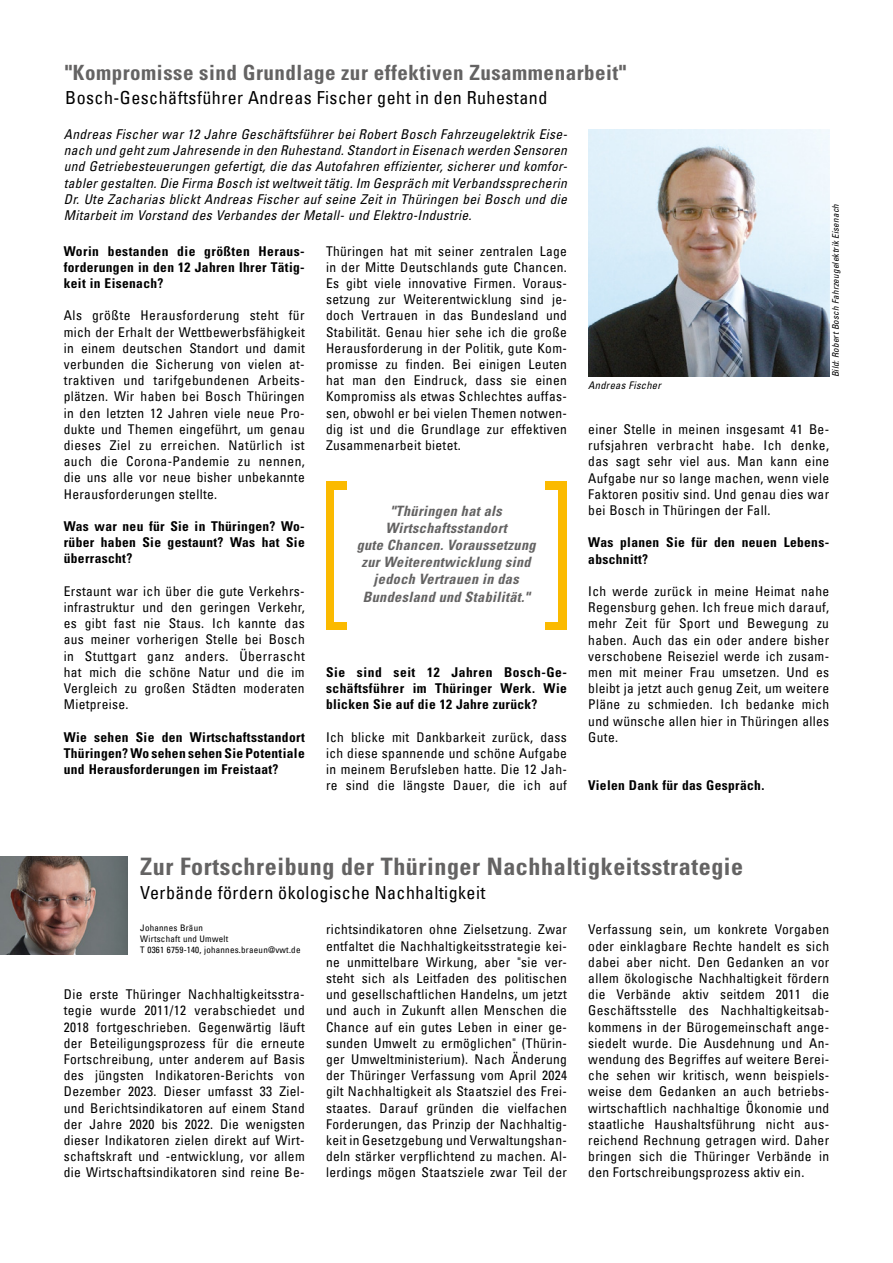
<style>
.page{position:relative;width:893px;height:1263px;background:#fff}
.page>*{position:absolute;margin:0;border:0;box-sizing:border-box;transform-origin:0 0}
.t1{font:700 condensed 24px "Univers";letter-spacing:.025em;color:#646363}
.t2{font:700 condensed 21px "Univers";letter-spacing:.025em;color:#646363}
.t3{font:condensed 18px "Univers LT";letter-spacing:.025em;color:#000}
.t4{font:italic 700 condensed 14.25px/17.1px "Univers";letter-spacing:.025em;color:#646363;text-align:center}
.t5{font:condensed 13.5px/16.2px "Univers LT";letter-spacing:.025em;color:#000;text-align:justify}
.t6{font:italic condensed 13.5px/16.2px "Univers";letter-spacing:.025em;color:#000;text-align:justify}
.t7{font:700 condensed 13.5px/16.2px "Univers";letter-spacing:.025em;color:#000;text-align:justify}
.t8{font:italic condensed 10.5px "Univers";letter-spacing:.025em;color:#000}
.t9{font:condensed 9px/10.8px "Univers LT";letter-spacing:.025em;color:#000}
.t10{font:italic condensed 9px "Univers";color:#000}
</style>
<div class="page">
<img style="left:588px;top:129px;width:241px;height:248px">
<img style="left:0;top:856px;width:128px;height:98px">
<div style="left:326px;top:481px;width:240px;height:149px;background:#fbba00"></div>
<div style="left:347px;top:476px;width:198px;height:165px;background:#fff"></div>
<div style="left:334px;top:490px;width:224px;height:131px;background:#fff"></div>
<h2 class="t2" style="left:65px;top:60px;width:562px">"Kompromisse sind Grundlage zur effektiven Zusammenarbeit"</h2>
<h3 class="t3" style="left:65px;top:86px;width:484px">Bosch-Geschäftsführer Andreas Fischer geht in den Ruhestand</h3>
<p class="t6" style="left:64px;top:126px;width:505px">Andreas Fischer war 12 Jahre Geschäftsführer bei Robert Bosch Fahrzeugelektrik Eise&shy;nach und geht zum Jahresende in den Ruhestand. Standort in Eisenach werden Sensoren und Getriebesteuerungen gefertigt, die das Autofahren effizienter, sicherer und komfor&shy;tabler gestalten. Die Firma Bosch ist weltweit tätig. Im Gespräch mit Verbandssprecherin Dr. Ute Zacharias blickt Andreas Fischer auf seine Zeit in Thüringen bei Bosch und die Mitarbeit im Vorstand des Verbandes der Metall- und Elektro-Industrie.</p>
<p class="t7" style="left:64px;top:243px;width:242px">Worin bestanden die größten Heraus&shy;forderungen in den 12 Jahren Ihrer Tätig&shy;keit in Eisenach?</p>
<p class="t5" style="left:64px;top:307px;width:243px">Als größte Herausforderung steht für mich der Erhalt der Wettbewerbsfähigkeit in einem deutschen Standort und damit verbunden die Sicherung von vielen at&shy;traktiven und tarifgebundenen Arbeits&shy;plätzen. Wir haben bei Bosch Thüringen in den letzten 12 Jahren viele neue Pro&shy;dukte und Themen eingeführt, um genau dieses Ziel zu erreichen. Natürlich ist auch die Corona-Pandemie zu nennen, die uns alle vor neue bisher unbekannte Herausforderungen stellte.</p>
<p class="t7" style="left:64px;top:518px;width:242px">Was war neu für Sie in Thüringen? Wo&shy;rüber haben Sie gestaunt? Was hat Sie überrascht?</p>
<p class="t5" style="left:64px;top:583px;width:243px">Erstaunt war ich über die gute Verkehrs&shy;infrastruktur und den geringen Verkehr, es gibt fast nie Staus. Ich kannte das aus meiner vorherigen Stelle bei Bosch in Stuttgart ganz anders. Überrascht hat mich die schöne Natur und die im Vergleich zu großen Städten moderaten Mietpreise.</p>
<p class="t7" style="left:64px;top:729px;width:242px">Wie sehen Sie den Wirtschaftsstandort Thüringen? Wo sehen sehen Sie Potentiale und Herausforderungen im Freistaat?</p>
<p class="t5" style="left:326px;top:242px;width:243px">Thüringen hat mit seiner zentralen Lage in der Mitte Deutschlands gute Chancen.<br>Es gibt viele innovative Firmen. Voraus&shy;setzung zur Weiterentwicklung sind je&shy;doch Vertrauen in das Bundesland und Stabilität. Genau hier sehe ich die große Herausforderung in der Politik, gute Kom&shy;promisse zu finden. Bei einigen Leuten hat man den Eindruck, dass sie einen Kompromiss als etwas Schlechtes auffas&shy;sen, obwohl er bei vielen Themen notwen&shy;dig ist und die Grundlage zur effektiven Zusammenarbeit bietet.</p>
<p class="t4" style="left:357px;top:502px;width:180px">"Thüringen hat als<br>Wirtschaftsstandort<br>gute Chancen. Voraussetzung zur Weiterentwicklung sind jedoch Vertrauen in das<br>Bundesland und Stabilität."</p>
<p class="t7" style="left:326px;top:664px;width:242px">Sie sind seit 12 Jahren Bosch-Ge&shy;schäftsführer im Thüringer Werk. Wie blicken Sie auf die 12 Jahre zurück?</p>
<p class="t5" style="left:326px;top:728px;width:242px">Ich blicke mit Dankbarkeit zurück, dass ich diese spannende und schöne Aufgabe in meinem Berufsleben hatte. Die 12 Jah&shy;re sind die längste Dauer, die ich auf</p>
<p class="t8" style="left:588px;top:379px;width:74px">Andreas Fischer</p>
<p class="t10" style="left:830px;top:377px;width:175px;rotate:-90deg">Bild: Robert Bosch Fahrzeugelektrik Eisenach</p>
<p class="t5" style="left:588px;top:421px;width:242px">einer Stelle in meinen insgesamt 41 Be&shy;rufsjahren verbracht habe. Ich denke, das sagt sehr viel aus. Man kann eine Aufgabe nur so lange machen, wenn viele Faktoren positiv sind. Und genau dies war bei Bosch in Thüringen der Fall.</p>
<p class="t7" style="left:588px;top:534px;width:242px">Was planen Sie für den neuen Lebens&shy;abschnitt?</p>
<p class="t5" style="left:588px;top:583px;width:242px">Ich werde zurück in meine Heimat nahe Regensburg gehen. Ich freue mich darauf, mehr Zeit für Sport und Bewegung zu haben. Auch das ein oder andere bisher verschobene Reiseziel werde ich zusam&shy;men mit meiner Frau umsetzen. Und es bleibt ja jetzt auch genug Zeit, um weitere Pläne zu schmieden. Ich bedanke mich und wünsche allen hier in Thüringen alles Gute.</p>
<p class="t7" style="left:588px;top:777px;width:178px">Vielen Dank für das Gespräch.</p>
<h1 class="t1" style="left:140px;top:852px;width:604px">Zur Fortschreibung der Thüringer Nachhaltigkeitsstrategie</h1>
<h3 class="t3" style="left:140px;top:881px;width:347px">Verbände fördern ökologische Nachhaltigkeit</h3>
<p class="t9" style="left:140px;top:922px;width:162px">Johannes Bräun<br>Wirtschaft und Umwelt<br>T 0361 6759-140, johannes.braeun@vwt.de</p>
<p class="t5" style="left:326px;top:921px;width:242px">richtsindikatoren ohne Zielsetzung. Zwar entfaltet die Nachhaltigkeitsstrategie kei&shy;ne unmittelbare Wirkung, aber "sie ver&shy;steht sich als Leitfaden des politischen und gesellschaftlichen Handelns, um jetzt und auch in Zukunft allen Menschen die Chance auf ein gutes Leben in einer ge&shy;sunden Umwelt zu ermöglichen" (Thürin&shy;ger Umweltministerium). Nach Änderung der Thüringer Verfassung vom April 2024 gilt Nachhaltigkeit als Staatsziel des Frei&shy;staates. Darauf gründen die vielfachen Forderungen, das Prinzip der Nachhaltig&shy;keit in Gesetzgebung und Verwaltungshan&shy;deln stärker verpflichtend zu machen. Al&shy;lerdings mögen Staatsziele zwar Teil der</p>
<p class="t5" style="left:588px;top:921px;width:242px">Verfassung sein, um konkrete Vorgaben oder einklagbare Rechte handelt es sich dabei aber nicht. Den Gedanken an vor allem ökologische Nachhaltigkeit fördern die Verbände aktiv seitdem 2011 die Geschäftsstelle des Nachhaltigkeitsab&shy;kommens in der Bürogemeinschaft ange&shy;siedelt wurde. Die Ausdehnung und An&shy;wendung des Begriffes auf weitere Berei&shy;che sehen wir kritisch, wenn beispiels&shy;weise dem Gedanken an auch betriebs&shy;wirtschaftlich nachhaltige Ökonomie und staatliche Haushaltsführung nicht aus&shy;reichend Rechnung getragen wird. Daher bringen sich die Thüringer Verbände in den Fortschreibungsprozess aktiv ein.</p>
<p class="t5" style="left:64px;top:986px;width:242px">Die erste Thüringer Nachhaltigkeitsstra&shy;tegie wurde 2011/12 verabschiedet und 2018 fortgeschrieben. Gegenwärtig läuft der Beteiligungsprozess für die erneute Fortschreibung, unter anderem auf Basis des jüngsten Indikatoren-Berichts von Dezember 2023. Dieser umfasst 33 Ziel&shy;und Berichtsindikatoren auf einem Stand der Jahre 2020 bis 2022. Die wenigsten dieser Indikatoren zielen direkt auf Wirt&shy;schaftskraft und -entwicklung, vor allem die Wirtschaftsindikatoren sind reine Be-</p>
</div>
